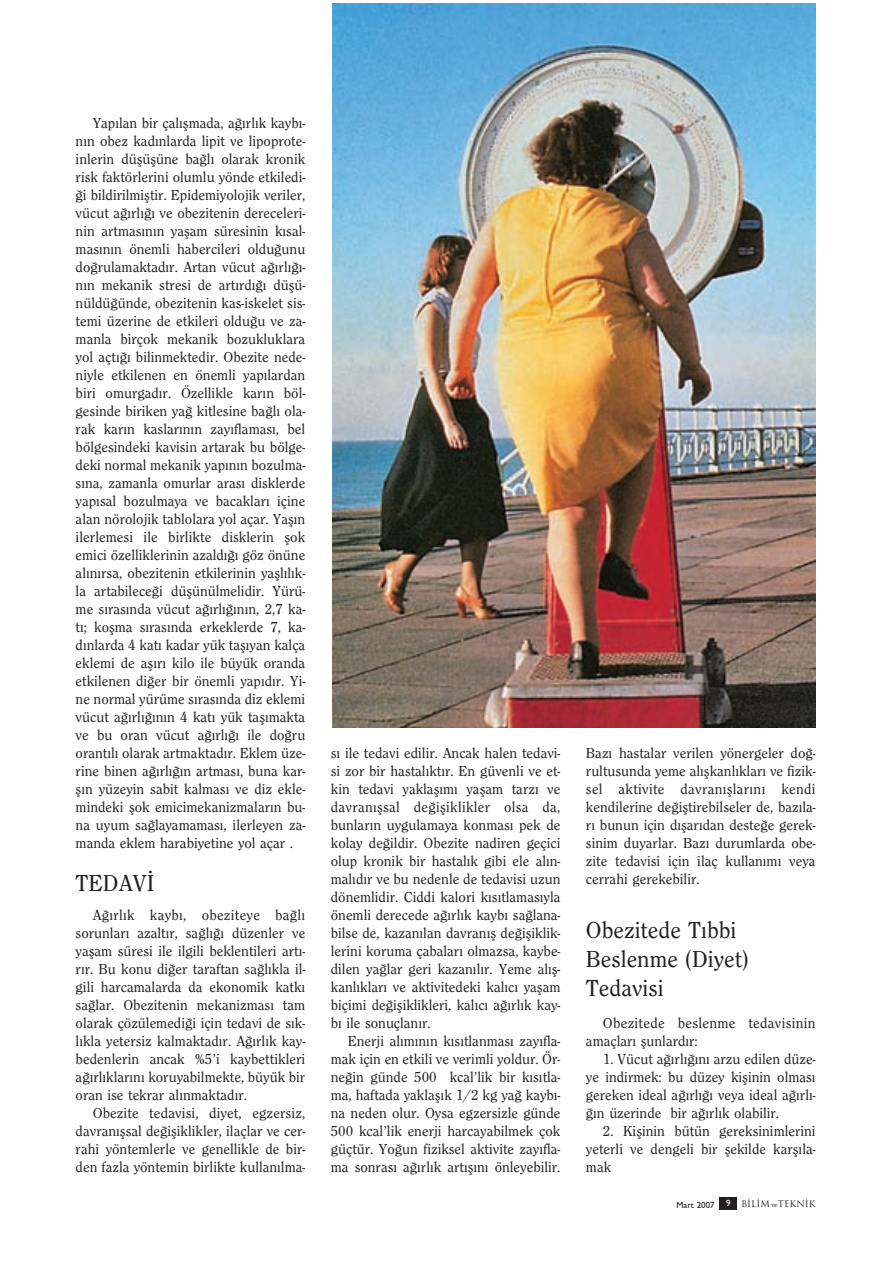
<style>
.page{position:relative;width:892px;height:1264px;background:#fff}
.page>*{position:absolute;margin:0;border:0;box-sizing:border-box;transform-origin:0 0}
.t1{font:500 24px/28.8px "Clearface";color:#231f20}
.t2{font:500 15px/18px "Clearface";color:#231f20;text-align:justify}
.t3{font:500 15px/18px "Clearface";letter-spacing:.02em;color:#231f20}
.t4{font:9px "Trajan";color:#231f20}
.t5{font:500 9px "Gill Sans";color:#231f20}
.s1{font-family:"Gill Sans";font-weight:500;color:#fff}
.s2{font-family:"Bookman";font-weight:300;font-size:6px}
</style>
<div class="page">
<img style="left:332px;top:3px;width:484px;height:1207px">
<p class="t2" style="left:76px;top:114px;width:231px;text-indent:17px">Yap›lan bir çal›flmada, a¤›rl›k kayb›- n›n obez kad›nlarda lipit ve lipoprote&shy;inlerin düflüflüne ba¤l› olarak kronik risk faktörlerini olumlu yönde etkiledi-¤i bildirilmifltir. Epidemiyolojik veriler, vücut a¤›rl›¤› ve obezitenin dereceleri&shy;nin artmas›n›n yaflam süresinin k›sal&shy;mas›n›n önemli habercileri oldu¤unu do¤rulamaktad›r. Artan vücut a¤›rl›¤›- n›n mekanik stresi de art›rd›¤› düflü&shy;nüldü¤ünde, obezitenin kas-iskelet sis&shy;temi üzerine de etkileri oldu¤u ve za&shy;manla birçok mekanik bozukluklara yol açt›¤› bilinmektedir. Obezite nede&shy;niyle etkilenen en önemli yap›lardan biri omurgad›r. Özellikle kar›n böl&shy;gesinde biriken ya¤ kitlesine ba¤l› ola&shy;rak kar›n kaslar›n›n zay›flamas›, bel bölgesindeki kavisin artarak bu bölge&shy;deki normal mekanik yap›n›n bozulma&shy;s›na, zamanla omurlar aras› disklerde yap›sal bozulmaya ve bacaklar› içine alan nörolojik tablolara yol açar. Yafl›n ilerlemesi ile birlikte disklerin flok emici özelliklerinin azald›¤› göz önüne al›n›rsa, obezitenin etkilerinin yafll›l›k&shy;la artabilece¤i düflünülmelidir. Yürü&shy;me s›ras›nda vücut a¤›rl›¤›n›n, 2,7 ka&shy;t›; koflma s›ras›nda erkeklerde 7, ka&shy;d›nlarda 4 kat› kadar yük tafl›yan kalça eklemi de afl›r› kilo ile büyük oranda etkilenen di¤er bir önemli yap›d›r. Yi&shy;ne normal yürüme s›ras›nda diz eklemi vücut a¤›rl›¤›n›n 4 kat› yük tafl›makta ve bu oran vücut a¤›rl›¤› ile do¤ru orant›l› olarak artmaktad›r. Eklem üze&shy;rine binen a¤›rl›¤›n artmas›, buna kar&shy;fl›n yüzeyin sabit kalmas› ve diz ekle&shy;mindeki flok emicimekanizmalar›n bu&shy;na uyum sa¤layamamas›, ilerleyen za&shy;manda eklem harabiyetine yol açar .</p>
<h1 class="t1" style="left:76px;top:868px;width:80px">TEDAV‹</h1>
<p class="t2" style="left:76px;top:906px;width:231px;text-indent:17px">A¤›rl›k kayb›, obeziteye ba¤l› sorunlar› azalt›r, sa¤l›¤› düzenler ve yaflam süresi ile ilgili beklentileri art›- r›r. Bu konu di¤er taraftan sa¤l›kla il&shy;gili harcamalarda da ekonomik katk› sa¤lar. Obezitenin mekanizmas› tam olarak çözülemedi¤i için tedavi de s›k&shy;l›kla yetersiz kalmaktad›r. A¤›rl›k kay&shy;bedenlerin ancak %5’i kaybettikleri a¤›rl›klar›n› koruyabilmekte, büyük bir oran ise tekrar al›nmaktad›r.</p>
<p class="t2" style="left:76px;top:1104px;width:231px;text-indent:17px">Obezite tedavisi, diyet, egzersiz, davran›flsal de¤ifliklikler, ilaçlar ve cer&shy;rahi yöntemlerle ve genellikle de bir&shy;den fazla yöntemin birlikte kullan›lma-</p>
<p class="t2" style="left:331px;top:744px;width:231px">s› ile tedavi edilir. Ancak halen tedavi&shy;si zor bir hastal›kt›r. En güvenli ve et&shy;kin tedavi yaklafl›m› yaflam tarz› ve davran›flsal de¤ifliklikler olsa da, bunlar›n uygulamaya konmas› pek de kolay de¤ildir. Obezite nadiren geçici olup kronik bir hastal›k gibi ele al›n&shy;mal›d›r ve bu nedenle de tedavisi uzun dönemlidir. Ciddi kalori k›s›tlamas›yla önemli derecede a¤›rl›k kayb› sa¤lana&shy;bilse de, kazan›lan davran›fl de¤ifliklik&shy;lerini koruma çabalar› olmazsa, kaybe&shy;dilen ya¤lar geri kazan›l›r. Yeme al›fl&shy;kanl›klar› ve aktivitedeki kal›c› yaflam biçimi de¤ifliklikleri, kal›c› a¤›rl›k kay&shy;b› ile sonuçlan›r.</p>
<p class="t2" style="left:331px;top:1032px;width:231px;text-indent:17px">Enerji al›m›n›n k›s›tlanmas› zay›fla&shy;mak için en etkili ve verimli yoldur. Ör&shy;ne¤in günde 500 kcal’lik bir k›s›tla&shy;ma, haftada yaklafl›k 1/2 kg ya¤ kayb›- na neden olur. Oysa egzersizle günde 500 kcal’lik enerji harcayabilmek çok güçtür. Yo¤un fiziksel aktivite zay›fla&shy;ma sonras› a¤›rl›k art›fl›n› önleyebilir.</p>
<p class="t2" style="left:586px;top:744px;width:231px">Baz› hastalar verilen yönergeler do¤- rultusunda yeme al›flkanl›klar› ve fizik&shy;sel aktivite davran›fllar›n› kendi kendilerine de¤ifltirebilseler de, baz›la&shy;r› bunun için d›flar›dan deste¤e gerek&shy;sinim duyarlar. Baz› durumlarda obe&shy;zite tedavisi için ilaç kullan›m› veya cerrahi gerekebilir.</p>
<h1 class="t1" style="left:586px;top:915px;width:164px">Obezitede T›bbi<br>Beslenme (Diyet)<br>Tedavisi</h1>
<p class="t3" style="left:586px;top:1014px;width:231px;text-indent:17px">Obezitede beslenme tedavisinin amaçlar› flunlard›r:</p>
<p class="t2" style="left:586px;top:1050px;width:231px;text-indent:17px">1. Vücut a¤›rl›¤›n› arzu edilen düze&shy;ye indirmek: bu düzey kiflinin olmas› gereken ideal a¤›rl›¤› veya ideal a¤›rl›- ¤›n üzerinde bir a¤›rl›k olabilir.</p>
<p class="t2" style="left:586px;top:1122px;width:231px;text-indent:17px">2. Kiflinin bütün gereksinimlerini yeterli ve dengeli bir flekilde karfl›la&shy;mak</p>
<p class="t5" style="left:676px;top:1199px;width:40px">Mart 2007</p>
<p class="t4" style="left:726px;top:1198px;width:91px"><span class="s1">9</span> B‹L‹M <span class="s2">ve</span>TEKN‹K</p>
</div>
